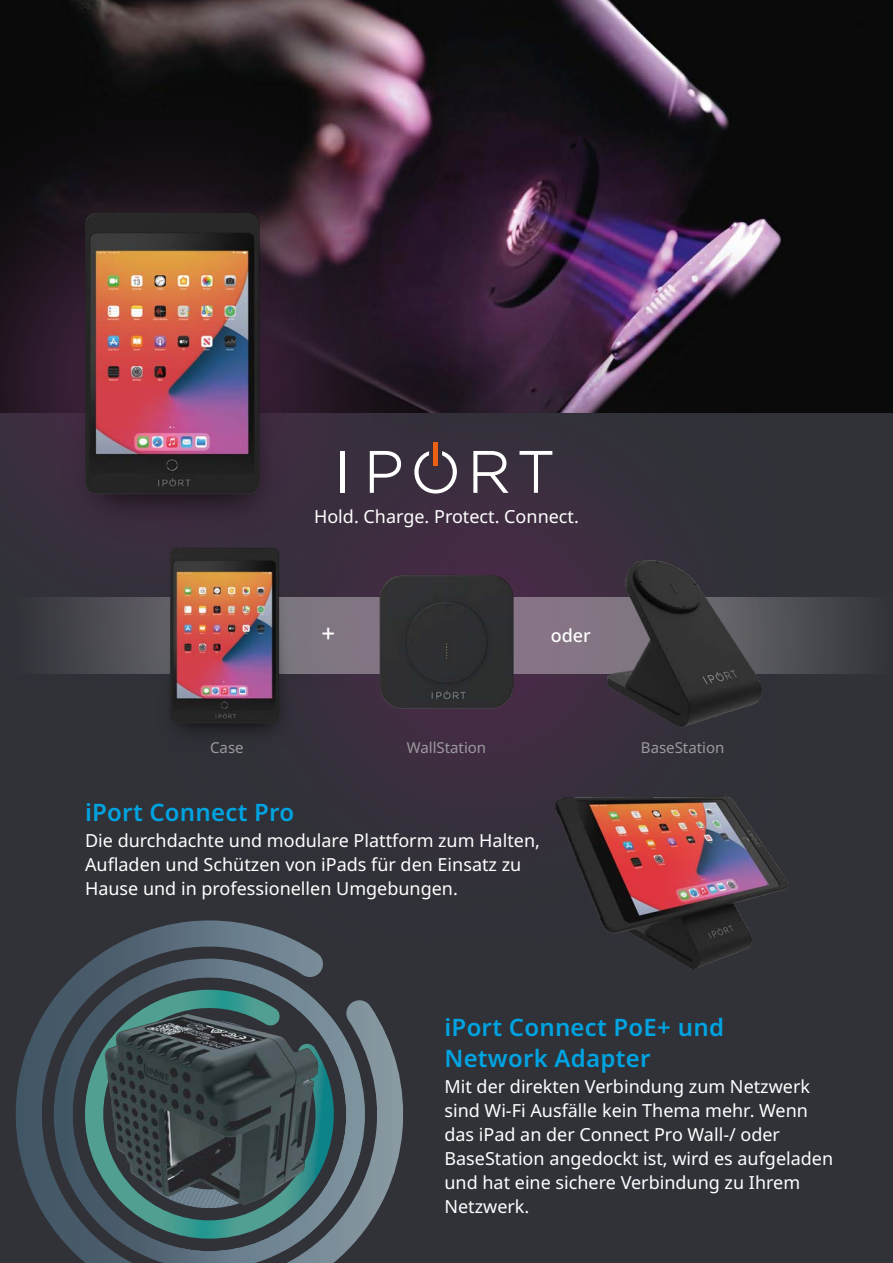
<style>
.page{position:relative;width:893px;height:1263px;background:#fff}
.page>*{position:absolute;margin:0;border:0;box-sizing:border-box;transform-origin:0 0}
.t1{font:600 24px/31.5px "Noto Sans";letter-spacing:.01em;color:#00a3e1}
.t2{font:500 24px "Noto Sans";color:#fff}
.t3{font:18px/24px "Noto Sans";color:#fff}
.t4{font:500 18px "Noto Sans";color:#fff}
.t5{font:15px "Noto Sans";color:#9c9a9e}
</style>
<div class="page">
<div style="left:0;top:404px;width:893px;height:859px;background:#303238"></div>
<svg style="left:16px;top:925px;width:387px;height:338px"></svg>
<svg style="left:85px;top:1230px;width:251px;height:8px"></svg>
<img style="left:0;top:0;width:893px;height:412px">
<img style="left:168px;top:331px;width:608px;height:608px">
<img style="left:84px;top:975px;width:255px;height:255px">
<img style="left:0;top:78px;width:458px;height:608px">
<svg style="left:370px;top:451px;width:31px;height:42px"></svg>
<svg style="left:473px;top:451px;width:36px;height:42px"></svg>
<svg style="left:519px;top:451px;width:33px;height:42px"></svg>
<svg style="left:414px;top:451px;width:43px;height:42px"></svg>
<hr style="left:434px;top:442px;width:4px;height:24px;background:#eb6012">
<img style="left:0;top:175px;width:367px;height:382px">
<svg style="left:0;top:597px;width:860px;height:76px"></svg>
<img style="left:589px;top:550px;width:187px;height:187px">
<img style="left:133px;top:524px;width:188px;height:238px">
<img style="left:353px;top:550px;width:187px;height:187px">
<img style="left:549px;top:758px;width:240px;height:211px">
<p class="t3" style="left:314px;top:504px;width:266px">Hold. Charge. Protect. Connect.</p>
<h1 class="t2" style="left:321px;top:616px;width:15px">+</h1>
<p class="t4" style="left:551px;top:623px;width:42px">oder</p>
<p class="t5" style="left:210px;top:737px;width:35px">Case</p>
<p class="t5" style="left:407px;top:737px;width:81px">WallStation</p>
<p class="t5" style="left:641px;top:737px;width:85px">BaseStation</p>
<h1 class="t1" style="left:85px;top:797px;width:211px">iPort Connect Pro</h1>
<p class="t3" style="left:85px;top:829px;width:456px">Die durchdachte und modulare Plattform zum Halten,<br>Aufladen und Schützen von iPads für den Einsatz zu<br>Hause und in professionellen Umgebungen.</p>
<h1 class="t1" style="left:444px;top:1012px;width:281px">iPort Connect PoE+ und<br>Network Adapter</h1>
<p class="t3" style="left:444px;top:1075px;width:390px">Mit der direkten Verbindung zum Netzwerk sind Wi-Fi Ausfälle kein Thema mehr. Wenn das iPad an der Connect Pro Wall-/ oder BaseStation angedockt ist, wird es aufgeladen und hat eine sichere Verbindung zu Ihrem Netzwerk.</p>
</div>
